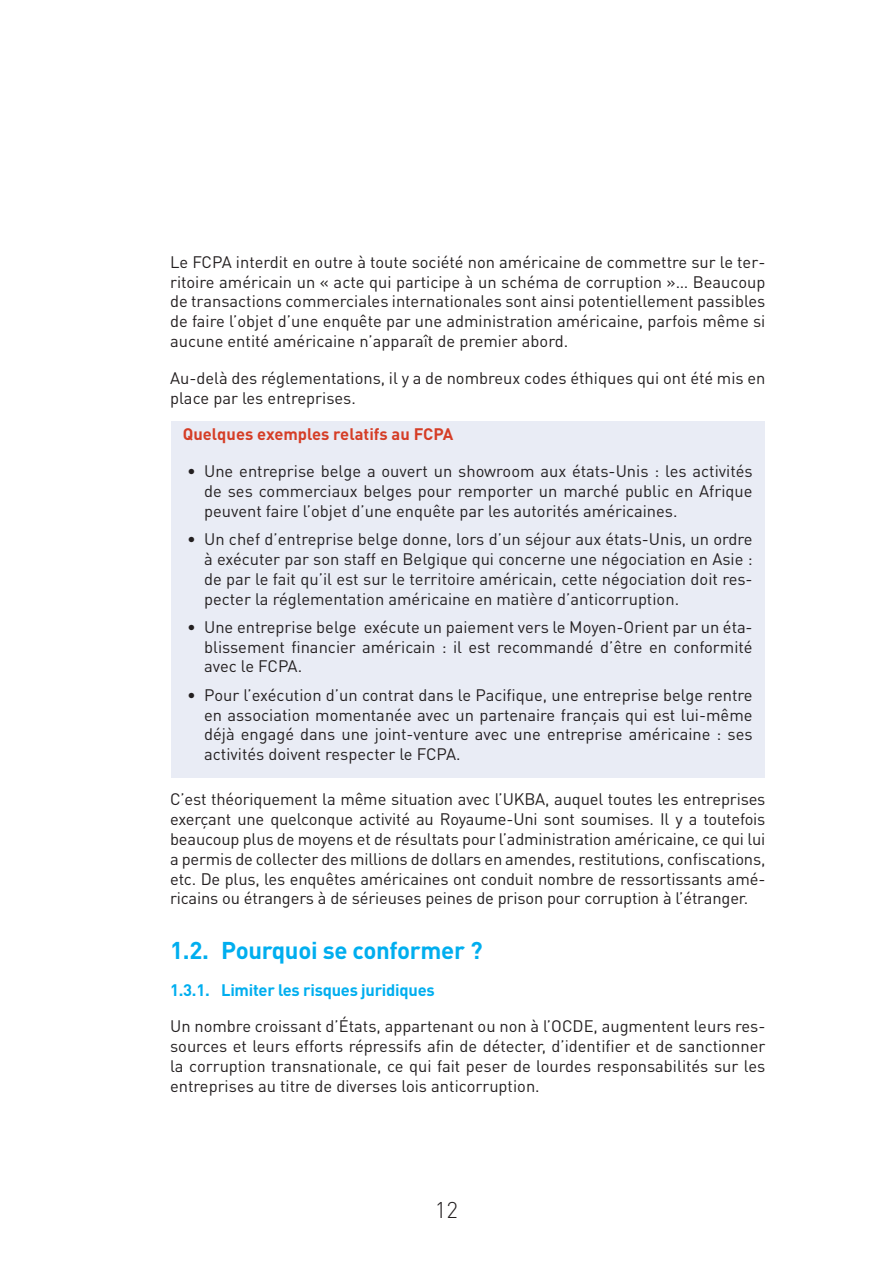
<style>
.page{position:relative;width:893px;height:1263px;background:#fff}
.page>*{position:absolute;margin:0;border:0;box-sizing:border-box;transform-origin:0 0}
.Titre_2{font:700 24px "DIN Pro";letter-spacing:-.01em;color:#00aeef}
.t1{font:300 22.5px "DIN Pro";color:#231f20}
.txt{font:16.5px/19.8px "DIN Pro";color:#231f20;text-align:justify}
.puce_2{font:16.5px/19.8px "DIN Pro";color:#231f20;text-align:justify}
.Titre_3{font:700 16.5px "DIN Pro";letter-spacing:-.015em;color:#00aeef}
.Titre_4{font:700 16.5px "DIN Pro";color:#d53d26}
</style>
<div class="page">
<div style="left:171px;top:422px;width:594px;height:356px;background:#e9ecf5"></div>
<p class="txt" style="left:170px;top:251px;width:597px">Le FCPA interdit en outre à toute société non américaine de commettre sur le ter&shy;ritoire américain un « acte qui participe à un schéma de corruption »… Beaucoup de transactions commerciales internationales sont ainsi potentiellement passibles de faire l’objet d’une enquête par une administration américaine, parfois même si aucune entité américaine n’apparaît de premier abord.</p>
<p class="txt" style="left:170px;top:367px;width:597px">Au-delà des réglementations, il y a de nombreux codes éthiques qui ont été mis en place par les entreprises.</p>
<p class="Titre_4" style="left:183px;top:423px;width:272px">Quelques exemples relatifs au FCPA</p>
<p class="puce_2" style="left:204px;top:461px;width:550px;text-indent:-17px">• Une entreprise belge a ouvert un showroom aux états-Unis : les activités de ses commerciaux belges pour remporter un marché public en Afrique peuvent faire l’objet d’une enquête par les autorités américaines.</p>
<p class="puce_2" style="left:204px;top:529px;width:550px;text-indent:-17px">• Un chef d’entreprise belge donne, lors d’un séjour aux états-Unis, un ordre à exécuter par son staff en Belgique qui concerne une négociation en Asie : de par le fait qu’il est sur le territoire américain, cette négociation doit res&shy;pecter la réglementation américaine en matière d’anticorruption.</p>
<p class="puce_2" style="left:204px;top:616px;width:550px;text-indent:-17px">• Une entreprise belge exécute un paiement vers le Moyen-Orient par un éta&shy;blissement financier américain : il est recommandé d’être en conformité avec le FCPA.</p>
<p class="puce_2" style="left:204px;top:684px;width:550px;text-indent:-17px">• Pour l’exécution d’un contrat dans le Pacifique, une entreprise belge rentre en association momentanée avec un partenaire français qui est lui-même déjà engagé dans une joint-venture avec une entreprise américaine : ses activités doivent respecter le FCPA.</p>
<p class="txt" style="left:170px;top:789px;width:597px">C’est théoriquement la même situation avec l’UKBA, auquel toutes les entreprises exerçant une quelconque activité au Royaume-Uni sont soumises. Il y a toutefois beaucoup plus de moyens et de résultats pour l’administration américaine, ce qui lui a permis de collecter des millions de dollars en amendes, restitutions, confiscations, etc. De plus, les enquêtes américaines ont conduit nombre de ressortissants amé&shy;ricains ou étrangers à de sérieuses peines de prison pour corruption à l’étranger.</p>
<p class="Titre_2" style="left:170px;top:934px;width:314px">1.2. Pourquoi se conformer ?</p>
<p class="Titre_3" style="left:170px;top:978px;width:266px">1.3.1. Limiter les risques juridiques</p>
<p class="txt" style="left:170px;top:1016px;width:597px">Un nombre croissant d’États, appartenant ou non à l’OCDE, augmentent leurs res&shy;sources et leurs efforts répressifs afin de détecter, d’identifier et de sanctionner la corruption transnationale, ce qui fait peser de lourdes responsabilités sur les entreprises au titre de diverses lois anticorruption.</p>
<h2 class="t1" style="left:435px;top:1195px;width:25px">12</h2>
</div>
